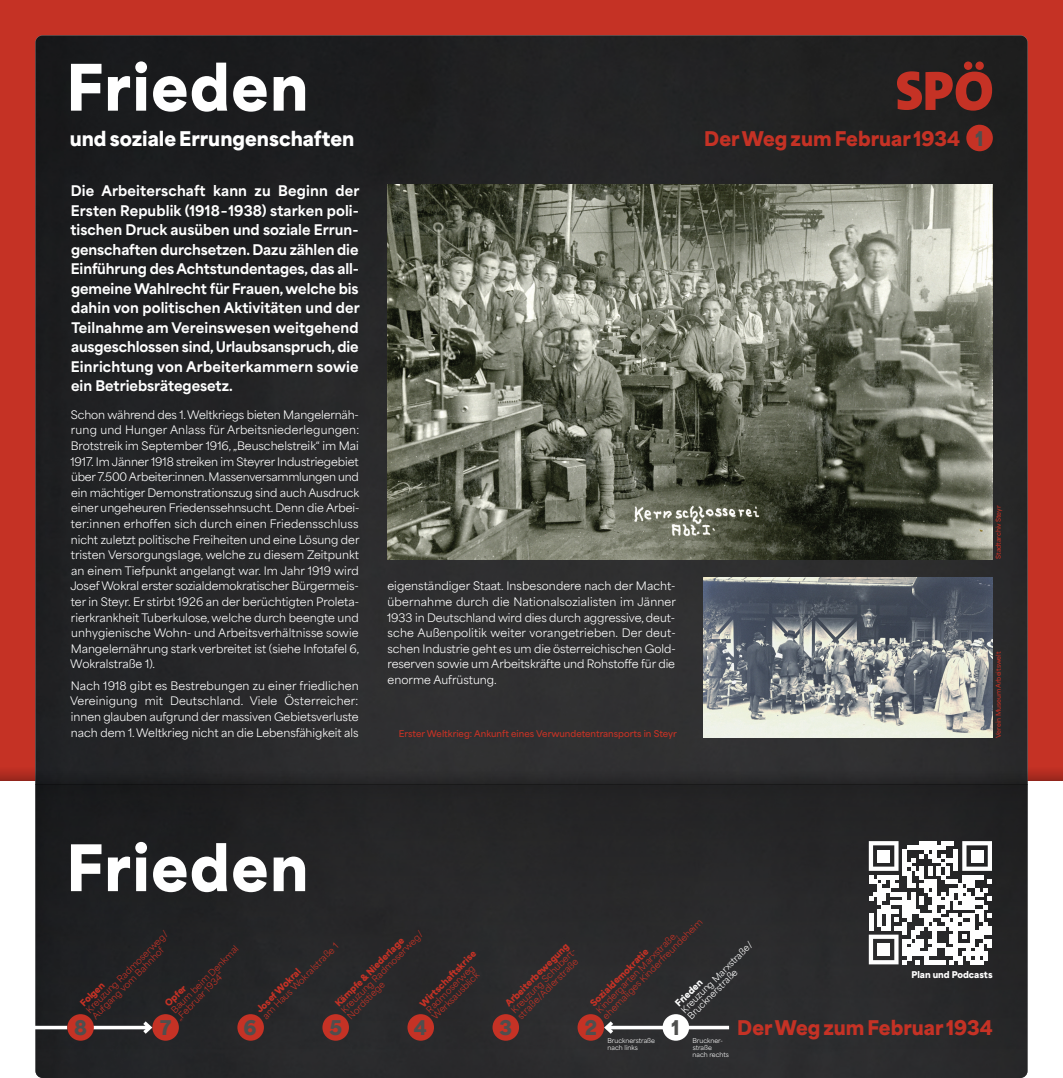
<style>
.page{position:relative;width:1063px;height:1078px;background:#fff}
.page>*{position:absolute;margin:0;border:0;box-sizing:border-box;transform-origin:0 0}
.t1{font:900 60px "Area Normal";letter-spacing:.025em;color:#fff}
.t2{font:900 19px "Area Normal";color:#c53225}
.t3{font:900 19px "Area Normal";color:#fff}
.t4{font:900 19px "Area Normal";color:#4f4f4e}
.t5{font:800 13.75px/19.5px "Area Normal";color:#fff;text-align:justify}
.t6{font:11px/15.6px "Area Normal";letter-spacing:-.005em;color:#fff;text-align:justify}
.t7{font:8.75px/8.8px "Area Normal";color:#c53225}
.t8{font:900 8.75px "Area Normal";color:#c53225}
.t9{font:600 8.75px "Area Normal";color:#c53225}
.t10{font:8.75px/8.8px "Area Normal";color:#fff}
.t11{font:900 8.75px "Area Normal";color:#fff}
.t12{font:6.25px/6.9px "Area Normal";color:#fff}
.t13{font:600 6.25px "Area Normal";letter-spacing:-.005em;color:#c53225}
.s1{color:#4f4f4e}
</style>
<div class="page">
<div style="left:0;top:0;width:1063px;height:780px;background:#c53225"></div>
<svg style="left:0;top:770px;width:1063px;height:10px"></svg>
<img style="left:35px;top:35px;width:993px;height:1042px">
<div style="left:35px;top:770px;width:993px;height:14px;background:#29292a"></div>
<div style="left:35px;top:784px;width:993px;height:265px;background:#262628"></div>
<img style="left:704px;top:577px;width:288px;height:160px">
<img style="left:387px;top:184px;width:605px;height:375px">
<svg style="left:869px;top:841px;width:123px;height:123px"></svg>
<div style="left:877px;top:849px;width:13px;height:13px;background:#fff"></div>
<div style="left:971px;top:849px;width:13px;height:13px;background:#fff"></div>
<div style="left:877px;top:942px;width:13px;height:13px;background:#fff"></div>
<div style="left:966px;top:125px;width:27px;height:26px;background:#c53225;border-radius:50%"></div>
<svg style="left:897px;top:61px;width:95px;height:50px"></svg>
<div style="left:663px;top:1013px;width:26px;height:27px;background:#fff;border-radius:50%"></div>
<div style="left:578px;top:1013px;width:26px;height:27px;background:#c53225;border-radius:50%"></div>
<div style="left:493px;top:1013px;width:26px;height:27px;background:#c53225;border-radius:50%"></div>
<div style="left:407px;top:1013px;width:27px;height:27px;background:#c53225;border-radius:50%"></div>
<div style="left:322px;top:1013px;width:27px;height:27px;background:#c53225;border-radius:50%"></div>
<div style="left:237px;top:1013px;width:27px;height:27px;background:#c53225;border-radius:50%"></div>
<div style="left:152px;top:1013px;width:27px;height:27px;background:#c53225;border-radius:50%"></div>
<svg style="left:617px;top:1025px;width:46px;height:4px"></svg>
<svg style="left:601px;top:1019px;width:16px;height:17px"></svg>
<svg style="left:689px;top:1025px;width:40px;height:4px"></svg>
<svg style="left:35px;top:1025px;width:32px;height:4px"></svg>
<svg style="left:94px;top:1025px;width:45px;height:4px"></svg>
<svg style="left:139px;top:1019px;width:16px;height:16px"></svg>
<div style="left:67px;top:1013px;width:27px;height:27px;background:#c53225;border-radius:50%"></div>
<h1 class="t1" style="left:67px;top:33px;width:243px">Frieden</h1>
<h2 class="t3" style="left:70px;top:121px;width:286px">und soziale Errungenschaften</h2>
<p class="t5" style="left:70px;top:180px;width:291px">Die Arbeiterschaft kann zu Beginn der Ersten Republik (1918 – 1938) starken poli&shy;tischen Druck ausüben und soziale Errun&shy;genschaften durchsetzen. Dazu zählen die Einführung des Achtstundentages, das all&shy;gemeine Wahlrecht für Frauen, welche bis dahin von politischen Aktivitäten und der Teilnahme am Vereinswesen weitgehend ausgeschlossen sind, Urlaubsanspruch, die Einrichtung von Arbeiterkammern sowie ein Betriebsrätegesetz.</p>
<p class="t6" style="left:70px;top:405px;width:291px">Schon während des 1. Weltkriegs bieten Mangelernäh&shy;rung und Hunger Anlass für Arbeitsniederlegungen:<br>Brotstreik im September 1916, „Beuschelstreik“ im Mai 1917. Im Jänner 1918 streiken im Steyrer Industriegebiet über 7.500 Arbeiter:innen. Massenversammlungen und ein mächtiger Demonstrationszug sind auch Ausdruck einer ungeheuren Friedenssehnsucht. Denn die Arbei&shy;ter:innen erhoffen sich durch einen Friedensschluss nicht zuletzt politische Freiheiten und eine Lösung der tristen Versorgungslage, welche zu diesem Zeitpunkt an einem Tiefpunkt angelangt war. Im Jahr 1919 wird Josef Wokral erster sozialdemokratischer Bürgermeis&shy;ter in Steyr. Er stirbt 1926 an der berüchtigten Proleta&shy;rierkrankheit Tuberkulose, welche durch beengte und unhygienische Wohn- und Arbeitsverhältnisse sowie Mangelernährung stark verbreitet ist (siehe Infotafel 6, Wokralstraße 1).</p>
<p class="t6" style="left:70px;top:676px;width:290px">Nach 1918 gibt es Bestrebungen zu einer friedlichen Vereinigung mit Deutschland. Viele Österreicher: innen glauben aufgrund der massiven Gebietsverluste nach dem 1. Weltkrieg nicht an die Lebensfähigkeit als</p>
<p class="t6" style="left:387px;top:577px;width:290px;text-align:left">eigenständiger Staat. Insbesondere nach der Macht&shy;übernahme durch die Nationalsozialisten im Jänner 1933 in Deutschland wird dies durch aggressive, deut&shy;sche Außenpolitik weiter vorangetrieben. Der deut&shy;schen Industrie geht es um die österreichischen Gold&shy;reserven sowie um Arbeitskräfte und Rohstoffe für die enorme Aufrüstung.</p>
<p class="t9" style="left:399px;top:725px;width:279px">Erster Weltkrieg: Ankunft eines Verwundetentransports in Steyr</p>
<h2 class="t2" style="left:704px;top:121px;width:281px">Der Weg zum Februar 1934 <span class="s1">1</span></h2>
<p class="t13" style="left:993px;top:558px;width:55px;rotate:-90deg">Stadtarchiv Steyr</p>
<p class="t13" style="left:993px;top:737px;width:88px;rotate:-90deg">Verein Museum Arbeitswelt</p>
<h1 class="t1" style="left:67px;top:812px;width:243px">Frieden</h1>
<p class="t7" style="left:594px;top:1007px;width:139px;rotate:-45deg">Kindergarten Marxstraße, ehemaliges Kinderfreundeheim</p>
<p class="t7" style="left:339px;top:1007px;width:113px;rotate:-45deg">Kreuzung Radmoserweg /<br>Nordstiege</p>
<p class="t7" style="left:84px;top:1007px;width:113px;rotate:-45deg">Kreuzung Radmoserweg /<br>Aufgang vom Bahnhof</p>
<p class="t8" style="left:331px;top:998px;width:95px;rotate:-45deg">Kämpfe &amp; Niederlage</p>
<p class="t10" style="left:679px;top:1007px;width:98px;rotate:-45deg">Kreuzung Marxstraße /<br>Brucknerstraße</p>
<p class="t7" style="left:260px;top:1013px;width:104px;rotate:-45deg">am Haus Wokralstraße 1</p>
<p class="t8" style="left:501px;top:998px;width:87px;rotate:-45deg">Arbeiterbewegung</p>
<p class="t7" style="left:168px;top:1008px;width:94px;rotate:-45deg">Baum beim Denkmal „Februar 1934“</p>
<p class="t8" style="left:586px;top:998px;width:79px;rotate:-45deg">Sozialdemokratie</p>
<p class="t7" style="left:509px;top:1007px;width:93px;rotate:-45deg">Kreuzung Schubert&shy;straße / Adlerstraße</p>
<p class="t8" style="left:416px;top:999px;width:77px;rotate:-45deg">Wirtschaftskrise</p>
<p class="t7" style="left:423px;top:1007px;width:66px;rotate:-45deg">Radmoserweg<br>Werksausblick</p>
<p class="t8" style="left:252px;top:1005px;width:60px;rotate:-45deg">Josef Wokral</p>
<p class="t11" style="left:911px;top:966px;width:83px">Plan und Podcasts</p>
<p class="t11" style="left:671px;top:998px;width:35px;rotate:-45deg">Frieden</p>
<p class="t8" style="left:76px;top:998px;width:32px;rotate:-45deg">Folgen</p>
<p class="t8" style="left:161px;top:998px;width:28px;rotate:-45deg">Opfer</p>
<h2 class="t4" style="left:74px;top:1010px;width:14px">8</h2>
<h2 class="t4" style="left:160px;top:1010px;width:13px">7</h2>
<h2 class="t4" style="left:244px;top:1010px;width:15px">6</h2>
<h2 class="t4" style="left:329px;top:1010px;width:14px">5</h2>
<h2 class="t4" style="left:414px;top:1010px;width:15px">4</h2>
<h2 class="t4" style="left:499px;top:1010px;width:14px">3</h2>
<h2 class="t4" style="left:585px;top:1010px;width:14px">2</h2>
<h2 class="t4" style="left:672px;top:1010px;width:10px">1</h2>
<h2 class="t2" style="left:737px;top:1010px;width:257px">Der Weg zum Februar 1934</h2>
<p class="t12" style="left:607px;top:1036px;width:49px">Brucknerstraße nach links</p>
<p class="t12" style="left:693px;top:1036px;width:38px">Bruckner&shy;straße<br>nach rechts</p>
</div>
